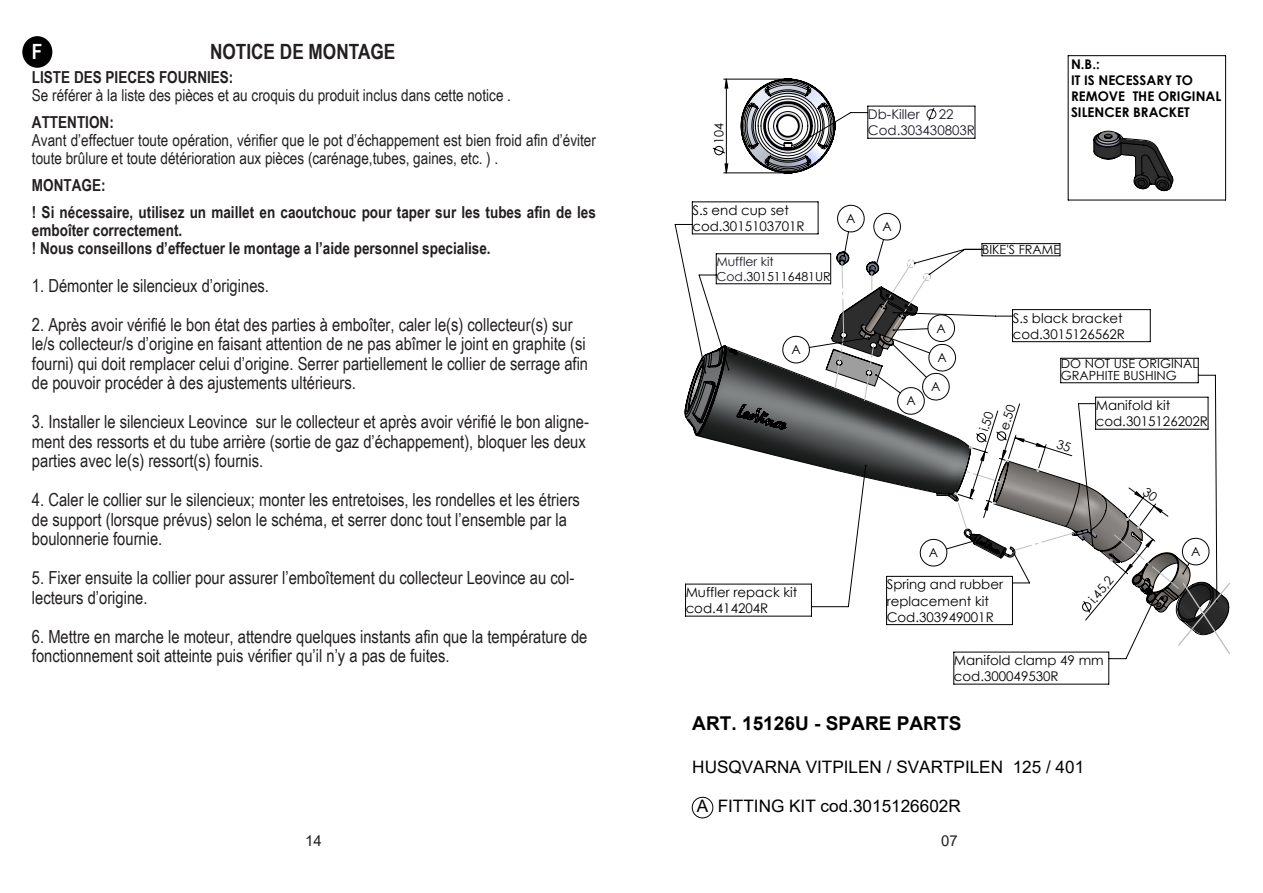
<style>
.page{position:relative;width:1263px;height:893px;background:#fff}
.page>*{position:absolute;margin:0;border:0;box-sizing:border-box;transform-origin:0 0}
.t1{font:700 21px "Arial Narrow";color:#231f20}
.t2{font:700 21px "Arial Narrow";color:#fff}
.t3{font:700 19.05px "Arial";color:#010000}
.t4{font:18px/19.5px "Arial Narrow";color:#231f20}
.t5{font:17.1px "Arial";color:#010000}
.t6{font:16.5px/18px "Arial Narrow";color:#231f20}
.t7{font:700 16.5px/18px "Arial Narrow";color:#231f20}
.t8{font:15px "Arial";color:#231f20}
.t9{font:13.35px/16px "Century Gothic";color:#000}
.t10{font:700 13.35px/16px "Century Gothic";color:#010000}
.t11{font:13.35px/16px "Century Gothic";color:#010000}
.t12{font:13.35px/16px "Century Gothic";color:#191924}
.t13{font:12.6px/12.3px "Century Gothic";color:#010000}
.t14{font:12.6px/18.6px "Century Gothic";color:#000}
.t15{font:12.45px/15.1px "Century Gothic";color:#191924}
.s1{color:#000}
</style>
<div class="page">
<div style="left:22px;top:36px;width:30px;height:32px;background:#000001;border-radius:50%"></div>
<svg style="left:1093px;top:130px;width:80px;height:61px"></svg>
<svg style="left:692px;top:797px;width:21px;height:21px"></svg>
<hr style="left:1068px;top:56px;width:1px;height:144px;background:#010000">
<hr style="left:1068px;top:55px;width:157px;height:1px;background:#010000">
<hr style="left:1225px;top:56px;width:1px;height:144px;background:#010000">
<hr style="left:1068px;top:200px;width:157px;height:1px;background:#010000">
<svg style="left:674px;top:201px;width:454px;height:484px"></svg>
<svg style="left:809px;top:231px;width:381px;height:127px"></svg>
<hr style="left:724px;top:79px;width:61px;height:1px;background:#000">
<hr style="left:724px;top:173px;width:61px;height:1px;background:#000">
<svg style="left:740px;top:78px;width:235px;height:96px"></svg>
<svg style="left:698px;top:253px;width:146px;height:136px"></svg>
<svg style="left:704px;top:312px;width:250px;height:290px"></svg>
<svg style="left:843px;top:255px;width:341px;height:320px"></svg>
<svg style="left:712px;top:79px;width:16px;height:94px"></svg>
<svg style="left:954px;top:358px;width:276px;height:298px"></svg>
<p class="t2" style="left:32px;top:36px;width:12px">F</p>
<p class="t1" style="left:210px;top:36px;width:187px">NOTICE DE MONTAGE</p>
<p class="t7" style="left:32px;top:67px;width:203px">LISTE DES PIECES FOURNIES:</p>
<p class="t6" style="left:32px;top:86px;width:481px">Se référer à la liste des pièces et au croquis du produit inclus dans cette notice .</p>
<p class="t7" style="left:32px;top:112px;width:83px">ATTENTION:</p>
<p class="t6" style="left:32px;top:131px;width:565px">Avant d’effectuer toute opération, vérifier que le pot d’échappement est bien froid afin d’éviter toute brûlure et toute détérioration aux pièces (carénage,tubes, gaines, etc. ) .</p>
<p class="t7" style="left:32px;top:175px;width:75px">MONTAGE:</p>
<p class="t7" style="left:32px;top:202px;width:565px">! Si nécessaire, utilisez un maillet en caoutchouc pour taper sur les tubes afin de les emboîter correctement.</p>
<p class="t7" style="left:32px;top:238px;width:460px">! Nous conseillons d’effectuer le montage a l’aide personnel specialise.</p>
<p class="t4" style="left:32px;top:275px;width:239px">1. Démonter le silencieux d’origines.</p>
<p class="t4" style="left:32px;top:314px;width:558px">2. Après avoir vérifié le bon état des parties à emboîter, caler le(s) collecteur(s) sur le/s collecteur/s d’origine en faisant attention de ne pas abîmer le joint en graphite (si fourni) qui doit remplacer celui d’origine. Serrer partiellement le collier de serrage afin de pouvoir procéder à des ajustements ultérieurs.</p>
<p class="t4" style="left:32px;top:411px;width:559px">3. Installer le silencieux Leovince sur le collecteur et après avoir vérifié le bon aligne&shy;ment des ressorts et du tube arrière (sortie de gaz d’échappement), bloquer les deux parties avec le(s) ressort(s) fournis.</p>
<p class="t4" style="left:32px;top:489px;width:549px">4. Caler le collier sur le silencieux; monter les entretoises, les rondelles et les étriers de support (lorsque prévus) selon le schéma, et serrer donc tout l’ensemble par la boulonnerie fournie.</p>
<p class="t4" style="left:32px;top:567px;width:544px">5. Fixer ensuite la collier pour assurer l’emboîtement du collecteur Leovince au col&shy;lecteurs d’origine.</p>
<p class="t4" style="left:32px;top:626px;width:557px">6. Mettre en marche le moteur, attendre quelques instants afin que la température de fonctionnement soit atteinte puis vérifier qu’il n’y a pas de fuites.</p>
<p class="t14" style="left:709px;top:144px;width:22px;rotate:-90deg">104</p>
<p class="t12" style="left:868px;top:106px;width:54px">Db-Killer</p>
<p class="t12" style="left:868px;top:106px;width:109px;text-indent:71px">22<br>Cod.303430803R</p>
<p class="t10" style="left:1071px;top:55px;width:152px">N.B.:<br>IT IS NECESSARY TO<br>REMOVE THE ORIGINAL<br>SILENCER BRACKET</p>
<p class="t9" style="left:692px;top:202px;width:114px">S.s end cup set cod.3015103701R</p>
<p class="t15" style="left:716px;top:254px;width:116px">Muffler kit<br>Cod.<span class="s1">3015116481UR</span></p>
<p class="t13" style="left:846px;top:212px;width:11px">A</p>
<p class="t13" style="left:791px;top:343px;width:11px">A</p>
<p class="t13" style="left:882px;top:220px;width:11px">A</p>
<p class="t14" style="left:906px;top:391px;width:11px">A</p>
<p class="t13" style="left:936px;top:322px;width:11px">A</p>
<p class="t13" style="left:937px;top:351px;width:11px">A</p>
<p class="t13" style="left:931px;top:380px;width:11px">A</p>
<p class="t13" style="left:982px;top:243px;width:80px">BIKE'S FRAME</p>
<p class="t9" style="left:1013px;top:310px;width:114px">S.s black bracket cod.3015126562R</p>
<p class="t14" style="left:977px;top:421px;width:27px;text-indent:-8px;rotate:-72deg">i.50 e.50</p>
<p class="t13" style="left:1061px;top:357px;width:139px">DO NOT USE ORIGINAL<br>GRAPHITE BUSHING</p>
<p class="t11" style="left:1096px;top:397px;width:114px">Manifold kit cod.3015126202R</p>
<p class="t9" style="left:686px;top:584px;width:113px">Muffler repack kit cod.414204R</p>
<p class="t13" style="left:929px;top:546px;width:11px">A</p>
<p class="t13" style="left:1191px;top:545px;width:11px">A</p>
<p class="t9" style="left:887px;top:576px;width:118px">Spring and rubber replacement kit<br>Cod.303949001R</p>
<p class="t9" style="left:954px;top:652px;width:151px">Manifold clamp 49 mm cod.300049530R</p>
<p class="t14" style="left:1084px;top:595px;width:32px;rotate:-50deg">i.45,2</p>
<p class="t3" style="left:692px;top:710px;width:271px">ART. 15126U - SPARE PARTS</p>
<p class="t5" style="left:692px;top:755px;width:393px">HUSQVARNA VITPILEN / SVARTPILEN 125 / 401</p>
<p class="t5" style="left:697px;top:794px;width:265px">A FITTING KIT cod.3015126602R</p>
<p class="t8" style="left:305px;top:830px;width:18px">14</p>
<p class="t8" style="left:941px;top:830px;width:18px">07</p>
</div>
